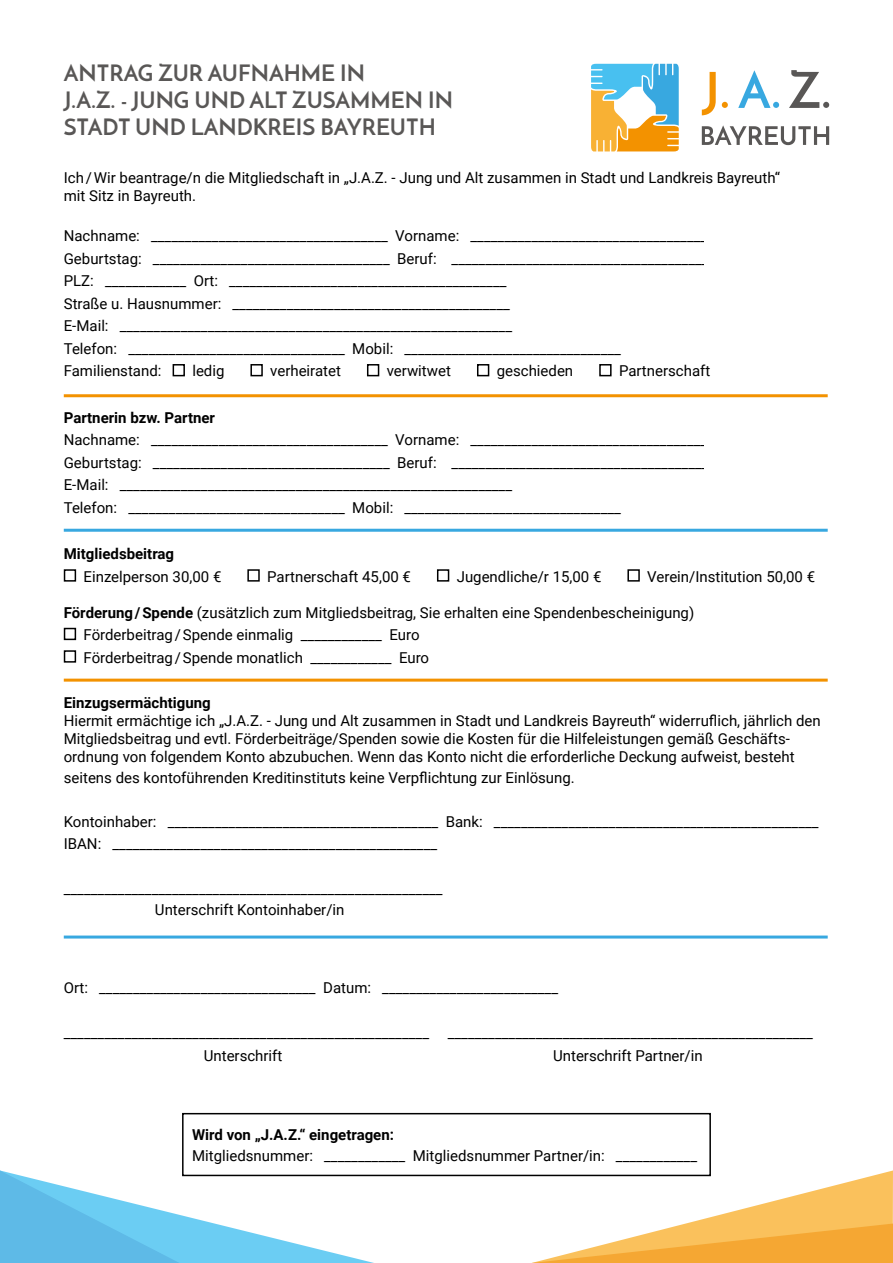
<style>
.page{position:relative;width:893px;height:1263px;background:#fff}
.page>*{position:absolute;margin:0;border:0;box-sizing:border-box;transform-origin:0 0}
.t1{font:700 22.5px/27px "Josefin Sans";color:#595756}
.t2{font:15px/22.5px "Roboto";color:#000}
.t3{font:700 15px "Roboto";color:#000}
.s1{font-weight:700}
</style>
<div class="page">
<svg style="left:591px;top:64px;width:88px;height:87px"></svg>
<svg style="left:702px;top:72px;width:14px;height:43px"></svg>
<svg style="left:722px;top:102px;width:6px;height:6px"></svg>
<svg style="left:738px;top:70px;width:41px;height:38px"></svg>
<svg style="left:789px;top:70px;width:40px;height:38px"></svg>
<svg style="left:702px;top:125px;width:127px;height:20px"></svg>
<div style="left:173px;top:364px;width:12px;height:12px;border:2px solid #000"></div>
<div style="left:250px;top:364px;width:13px;height:12px;border:2px solid #000"></div>
<div style="left:367px;top:364px;width:12px;height:12px;border:2px solid #000"></div>
<div style="left:477px;top:364px;width:12px;height:12px;border:2px solid #000"></div>
<div style="left:599px;top:364px;width:13px;height:12px;border:2px solid #000"></div>
<div style="left:64px;top:569px;width:12px;height:13px;border:2px solid #000"></div>
<div style="left:247px;top:569px;width:13px;height:13px;border:2px solid #000"></div>
<div style="left:437px;top:569px;width:12px;height:13px;border:2px solid #000"></div>
<div style="left:627px;top:569px;width:13px;height:13px;border:2px solid #000"></div>
<div style="left:64px;top:628px;width:12px;height:12px;border:2px solid #000"></div>
<div style="left:64px;top:650px;width:12px;height:13px;border:2px solid #000"></div>
<hr style="left:64px;top:394px;width:764px;height:3px;background:#f39200">
<hr style="left:64px;top:679px;width:764px;height:3px;background:#f39200">
<hr style="left:64px;top:529px;width:764px;height:3px;background:#38a8e0">
<hr style="left:64px;top:935px;width:764px;height:3px;background:#38a8e0">
<svg style="left:0;top:1112px;width:893px;height:151px"></svg>
<h1 class="t1" style="left:64px;top:59px;width:391px">ANTRAG ZUR AUFNAHME IN<br>J.A.Z. - JUNG UND ALT ZUSAMMEN IN<br>STADT UND LANDKREIS BAYREUTH</h1>
<p class="t2" style="left:64px;top:168px;width:718px;line-height:18px">Ich/Wir beantrage/n die Mitgliedschaft in „J.A.Z. - Jung und Alt zusammen in Stadt und Landkreis Bayreuth“ mit Sitz in Bayreuth.</p>
<p class="t2" style="left:64px;top:224px;width:646px">Nachname: ___________________________________ Vorname: ___________________________________ Geburtstag: ___________________________________ Beruf: ______________________________________ PLZ: ____________ Ort: _________________________________________<br>Straße u. Hausnummer: _________________________________________<br>E-Mail: __________________________________________________________<br>Telefon: ________________________________ Mobil: ________________________________ Familienstand:</p>
<p class="t2" style="left:192px;top:359px;width:34px">ledig</p>
<p class="t2" style="left:270px;top:359px;width:72px">verheiratet</p>
<p class="t2" style="left:387px;top:359px;width:66px">verwitwet</p>
<p class="t2" style="left:497px;top:359px;width:78px">geschieden</p>
<p class="t2" style="left:619px;top:359px;width:93px">Partnerschaft</p>
<p class="t3" style="left:64px;top:407px;width:153px">Partnerin bzw. Partner</p>
<p class="t2" style="left:64px;top:428px;width:646px">Nachname: ___________________________________ Vorname: ___________________________________ Geburtstag: ___________________________________ Beruf: ______________________________________ E-Mail: __________________________________________________________<br>Telefon: ________________________________ Mobil: ________________________________</p>
<p class="t3" style="left:64px;top:543px;width:112px">Mitgliedsbeitrag</p>
<p class="t2" style="left:84px;top:564px;width:139px">Einzelperson 30,00 €</p>
<p class="t2" style="left:267px;top:564px;width:145px">Partnerschaft 45,00 €</p>
<p class="t2" style="left:457px;top:564px;width:146px">Jugendliche/r 15,00 €</p>
<p class="t2" style="left:647px;top:564px;width:169px">Verein/Institution 50,00 €</p>
<p class="t2" style="left:84px;top:600px;width:612px;text-indent:-20px"><span class="s1">Förderung/Spende</span> (zusätzlich zum Mitgliedsbeitrag, Sie erhalten eine Spendenbescheinigung)<br>Förderbeitrag/Spende einmalig ____________ Euro<br>Förderbeitrag/Spende monatlich ____________ Euro</p>
<p class="t3" style="left:64px;top:692px;width:148px">Einzugsermächtigung</p>
<p class="t2" style="left:64px;top:711px;width:758px;line-height:18px">Hiermit ermächtige ich „J.A.Z. - Jung und Alt zusammen in Stadt und Landkreis Bayreuth“ widerruflich, jährlich den<br>Mitgliedsbeitrag und evtl. Förderbeiträge/Spenden sowie die Kosten für die Hilfeleistungen gemäß Geschäfts&shy;ordnung von folgendem Konto abzubuchen. Wenn das Konto nicht die erforderliche Deckung aufweist, besteht</p>
<p class="t2" style="left:64px;top:766px;width:513px">seitens des kontoführenden Kreditinstituts keine Verpflichtung zur Einlösung.</p>
<p class="t2" style="left:64px;top:810px;width:756px">Kontoinhaber: ________________________________________ Bank: ________________________________________________<br>IBAN: ________________________________________________</p>
<p class="t2" style="left:64px;top:878px;width:380px;line-height:21px;text-align:center">________________________________________________________<br>Unterschrift Kontoinhaber/in</p>
<p class="t2" style="left:64px;top:975px;width:496px">Ort: ________________________________ Datum: __________________________</p>
<p class="t2" style="left:64px;top:1020px;width:751px">______________________________________________________ ______________________________________________________</p>
<p class="t2" style="left:204px;top:1044px;width:80px">Unterschrift</p>
<p class="t2" style="left:553px;top:1044px;width:151px">Unterschrift Partner/in</p>
<p class="t3" style="left:192px;top:1124px;width:203px">Wird von „J.A.Z.“ eingetragen:</p>
<p class="t2" style="left:192px;top:1143px;width:507px">Mitgliedsnummer: ____________ Mitgliedsnummer Partner/in: ____________</p>
</div>
